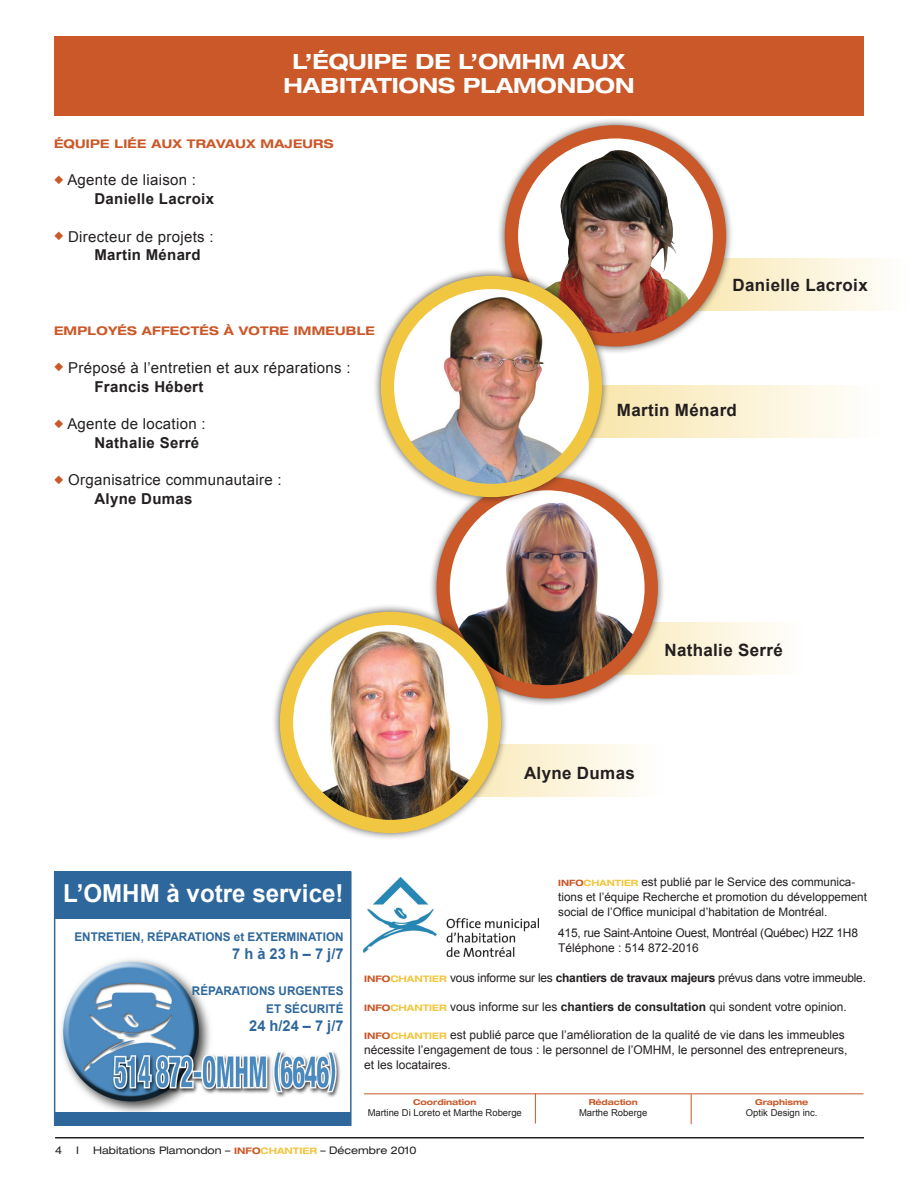
<style>
.page{position:relative;width:918px;height:1188px;background:#fff}
.page>*{position:absolute;margin:0;border:0;box-sizing:border-box;transform-origin:0 0}
.t1{font:700 24.75px "Arial";color:#fff}
.t2{font:700 expanded 21px "Helvetica Neue";color:#fff}
.t3{font:700 16.95px "Arial";letter-spacing:.02em;color:#231f20}
.t4{font:15px/18.8px "Arial";letter-spacing:.02em;color:#231f20}
.t5{font:700 15px "Arial";color:#2e679b}
.t6{font:12px/15px "Arial";color:#231f20}
.t7{font:12px/15px "Arial";letter-spacing:-.02em;color:#231f20}
.t8{font:700 12px/18px "Arial";color:#2e679b;text-align:center}
.t9{font:700 expanded 12px "Helvetica Neue";letter-spacing:.02em;color:#ca5828}
.t10{font:11.7px/15px "Arial";color:#231f20}
.t11{font:expanded 10.5px "Helvetica Neue";color:#231f20}
.t12{font:9.45px "Arial";color:#231f20}
.t13{font:700 expanded 8.1px "Helvetica Neue";letter-spacing:-.01em;color:#ca5828}
.s1{color:#ca5828}
.s2{font-weight:700}
.s3{font-family:"Helvetica Neue";font-weight:700;font-stretch:expanded;font-size:8.7px;color:#ca5828}
.s4{font-family:"Helvetica Neue";font-weight:700;font-stretch:expanded;font-size:8.7px;color:#f1c640}
.s5{font-family:"Helvetica Neue";font-weight:700;font-stretch:expanded;font-size:9px;color:#ca5828}
.s6{font-family:"Helvetica Neue";font-weight:700;font-stretch:expanded;font-size:9px;color:#f1c640}
.s7{font-weight:700;font-size:9px;color:#ca5828}
.s8{font-weight:700;font-size:9px;color:#f1c640}
</style>
<div class="page">
<div style="left:54px;top:36px;width:810px;height:80px;background:#ca5828"></div>
<hr style="left:55px;top:1137px;width:809px;height:1px;background:#231f20">
<img style="left:364px;top:877px;width:174px;height:80px">
<hr style="left:364px;top:1093px;width:500px;height:1px;background:#ca5828">
<hr style="left:691px;top:1094px;width:1px;height:30px;background:#ca5828">
<hr style="left:535px;top:1094px;width:1px;height:30px;background:#ca5828">
<img style="left:61px;top:959px;width:280px;height:153px">
<div style="left:54px;top:871px;width:297px;height:48px;background:#2e679b"></div>
<div style="left:54px;top:1112px;width:297px;height:14px;background:#2e679b"></div>
<svg style="left:734px;top:258px;width:148px;height:53px;background:#fbf3da"></svg>
<div style="left:497px;top:117px;width:237px;height:238px;background:#231f20;opacity:.75"></div>
<img style="left:511px;top:138px;width:209px;height:199px">
<div style="left:505px;top:125px;width:221px;height:222px;border:13px solid #ca5828;border-radius:50%"></div>
<svg style="left:666px;top:622px;width:111px;height:53px"></svg>
<div style="left:428px;top:469px;width:238px;height:237px;background:#231f20;opacity:.75"></div>
<img style="left:443px;top:484px;width:208px;height:208px;border-radius:104px">
<div style="left:437px;top:477px;width:221px;height:221px;border:13px solid #ca5828;border-radius:50%"></div>
<svg style="left:509px;top:745px;width:127px;height:52px;background:#fcf4de"></svg>
<svg style="left:610px;top:385px;width:236px;height:53px;background:#fbf1d2"></svg>
<div style="left:373px;top:268px;width:237px;height:237px;background:#231f20;opacity:.75"></div>
<svg style="left:387px;top:282px;width:209px;height:209px"></svg>
<img style="left:389px;top:282px;width:190px;height:209px">
<div style="left:381px;top:276px;width:221px;height:221px;border:13px solid #f1c640;border-radius:50%"></div>
<div style="left:272px;top:604px;width:237px;height:237px;background:#231f20;opacity:.75"></div>
<img style="left:286px;top:618px;width:196px;height:208px">
<div style="left:280px;top:612px;width:221px;height:221px;border:13px solid #f1c640;border-radius:50%"></div>
<h2 class="t2" style="left:293px;top:49px;width:208px">L’ÉQUIPE DE L’OMHM</h2>
<h2 class="t2" style="left:573px;top:49px;width:54px">AUX</h2>
<h2 class="t2" style="left:283px;top:73px;width:35px">HABI</h2>
<h2 class="t2" style="left:346px;top:73px;width:290px">TATIONS PLAMONDON</h2>
<p class="t9" style="left:54px;top:136px;width:47px">ÉQUIPE</p>
<p class="t9" style="left:115px;top:136px;width:23px">LIÉE</p>
<p class="t9" style="left:151px;top:136px;width:22px">AUX</p>
<p class="t9" style="left:187px;top:136px;width:60px">TR AVAUX</p>
<p class="t9" style="left:261px;top:136px;width:44px">MAJEURS</p>
<p class="t4" style="left:95px;top:171px;width:121px;text-indent:-41px"><span class="s1">◆</span> Agente de liaison :<br><span class="s2">Danielle Lacroix</span></p>
<p class="t4" style="left:95px;top:227px;width:121px;text-indent:-41px"><span class="s1">◆</span> Directeur de projets :<br><span class="s2">Martin Ménard</span></p>
<p class="t9" style="left:54px;top:323px;width:12px">EMPLO</p>
<p class="t9" style="left:108px;top:323px;width:20px">YÉS</p>
<p class="t9" style="left:142px;top:323px;width:21px">AFFECTÉS</p>
<p class="t9" style="left:224px;top:323px;width:26px">À VOTRE</p>
<p class="t9" style="left:294px;top:323px;width:17px">IMMEU</p>
<p class="t9" style="left:346px;top:323px;width:21px">BLE</p>
<p class="t4" style="left:95px;top:358px;width:258px;text-indent:-41px"><span class="s1">◆</span> Préposé à l’entretien et aux réparations :<br><span class="s2">Francis Hébert</span></p>
<p class="t4" style="left:95px;top:415px;width:113px;text-indent:-41px"><span class="s1">◆</span> Agente de location :<br><span class="s2">Nathalie Serré</span></p>
<p class="t4" style="left:95px;top:471px;width:189px;text-indent:-41px"><span class="s1">◆</span> Organisatrice communautaire :<br><span class="s2">Alyne Dumas</span></p>
<h3 class="t3" style="left:733px;top:274px;width:137px">Danielle Lacroix</h3>
<h3 class="t3" style="left:617px;top:399px;width:122px">Martin Ménard</h3>
<h3 class="t3" style="left:664px;top:639px;width:120px">Nathalie Serré</h3>
<h3 class="t3" style="left:524px;top:761px;width:112px">Alyne Dumas</h3>
<h1 class="t1" style="left:63px;top:877px;width:282px">L’OMHM à votre service!</h1>
<p class="t8" style="left:74px;top:928px;width:271px">ENTRETIEN, RÉPARATIONS et EXTERMINATION</p>
<p class="t5" style="left:232px;top:944px;width:113px">7 h à 23 h – 7 j/7</p>
<p class="t8" style="left:192px;top:982px;width:17px">Réparations</p>
<p class="t8" style="left:266px;top:982px;width:59px">urgentes<br>et sécurité</p>
<p class="t5" style="left:249px;top:1016px;width:96px">24 h/24 – 7 j/7</p>
<p class="t10" style="left:558px;top:874px;width:310px"><span class="s3">INFO</span><span class="s4">CHANTIER</span> est publié par le Service des communica&shy;tions et l’équipe Recherche et promotion du développement social de l’Office municipal d’habitation de Montréal.</p>
<p class="t7" style="left:558px;top:926px;width:301px">415, rue Saint-Antoine Ouest, Montréal (Québec) H2Z 1H8<br>Téléphone : 514 872-2016</p>
<p class="t7" style="left:364px;top:971px;width:504px"><span class="s5">INFO</span><span class="s6">CHANTI ER</span> vous informe sur les <span class="s2">chantiers de travaux majeurs</span> prévus dans votre immeuble.</p>
<p class="t6" style="left:364px;top:999px;width:484px"><span class="s5">INFO</span><span class="s6">CHANTIER</span> vous informe sur les <span class="s2">chantiers de consultation</span> qui sondent votre opinion.</p>
<p class="t6" style="left:364px;top:1028px;width:485px"><span class="s5">INFO</span><span class="s6">CHANTIER</span> est publié parce que l’amélioration de la qualité de vie dans les immeubles nécessite l’engagement de tous : le personnel de l’OMHM, le personnel des entrepreneurs, et les locataires.</p>
<p class="t13" style="left:413px;top:1097px;width:65px">COORDINATION</p>
<p class="t12" style="left:368px;top:1106px;width:156px">Martine Di Loreto et Marthe Roberge</p>
<p class="t13" style="left:589px;top:1097px;width:51px">RÉDACTION</p>
<p class="t12" style="left:579px;top:1106px;width:70px">Marthe Roberge</p>
<p class="t13" style="left:755px;top:1097px;width:55px">GRAPHISME</p>
<p class="t12" style="left:746px;top:1106px;width:73px">Optik Design inc.</p>
<p class="t11" style="left:55px;top:1144px;width:9px">4</p>
<p class="t11" style="left:76px;top:1144px;width:4px">I</p>
<p class="t11" style="left:93px;top:1144px;width:325px">Habitations Plamondon – <span class="s7">INFO</span><span class="s8">CHANTIER</span> – Décembre 2010</p>
</div>
